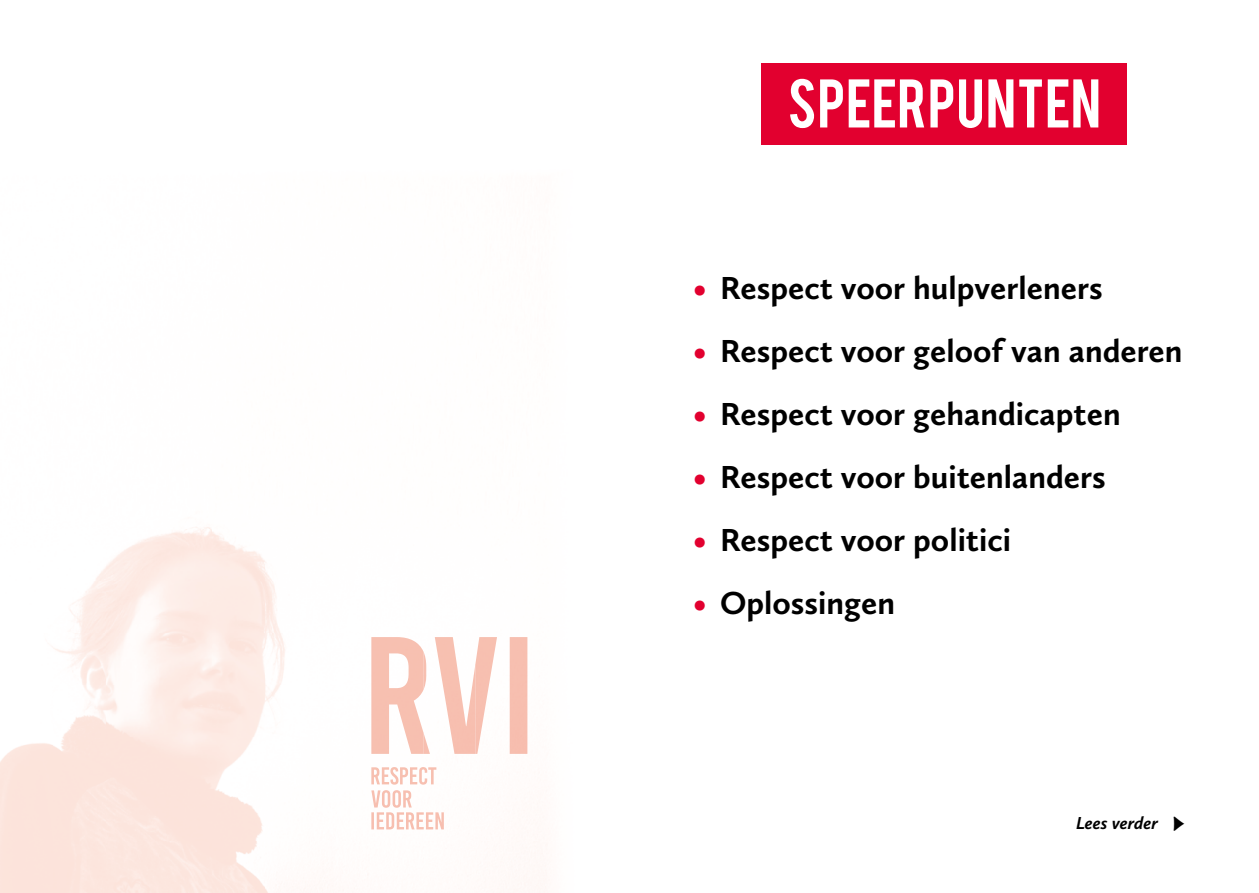
<style>
.page{position:relative;width:1259px;height:893px;background:#fff}
.page>*{position:absolute;margin:0;border:0;box-sizing:border-box;transform-origin:0 0}
.t1{font:54px "Bebas";letter-spacing:.015em;color:#fff}
.t2{font:700 33px "Calluna Sans";color:#000}
.t3{font:italic 700 18px "Calluna Sans";color:#000}
.s1{color:#e2002f}
.s2{font-weight:400;font-style:normal;font-size:27px}
</style>
<div class="page">
<div style="left:761px;top:64px;width:366px;height:81px;background:#e2002f"></div>
<img style="left:53px;top:527px;width:475px;height:158px">
<img style="left:527px;top:685px;width:1px;height:52px">
<img style="left:63px;top:685px;width:217px;height:52px">
<img style="left:371px;top:637px;width:156px;height:117px">
<img style="left:371px;top:767px;width:65px;height:18px">
<img style="left:371px;top:790px;width:41px;height:18px">
<img style="left:371px;top:812px;width:73px;height:17px">
<h1 class="t1" style="left:787px;top:64px;width:315px">SPEERPUNTEN</h1>
<p class="t2" style="left:693px;top:268px;width:411px"><span class="s1">•</span> Respect voor hulpverleners</p>
<p class="t2" style="left:693px;top:331px;width:491px"><span class="s1">•</span> Respect voor geloof van anderen</p>
<p class="t2" style="left:693px;top:394px;width:429px"><span class="s1">•</span> Respect voor gehandicapten</p>
<p class="t2" style="left:693px;top:457px;width:414px"><span class="s1">•</span> Respect voor buitenlanders</p>
<p class="t2" style="left:693px;top:520px;width:319px"><span class="s1">•</span> Respect voor politici</p>
<p class="t2" style="left:693px;top:583px;width:203px"><span class="s1">•</span> Oplossingen</p>
<p class="t3" style="left:1076px;top:812px;width:112px">Lees verder <span class="s2">►</span></p>
</div>
